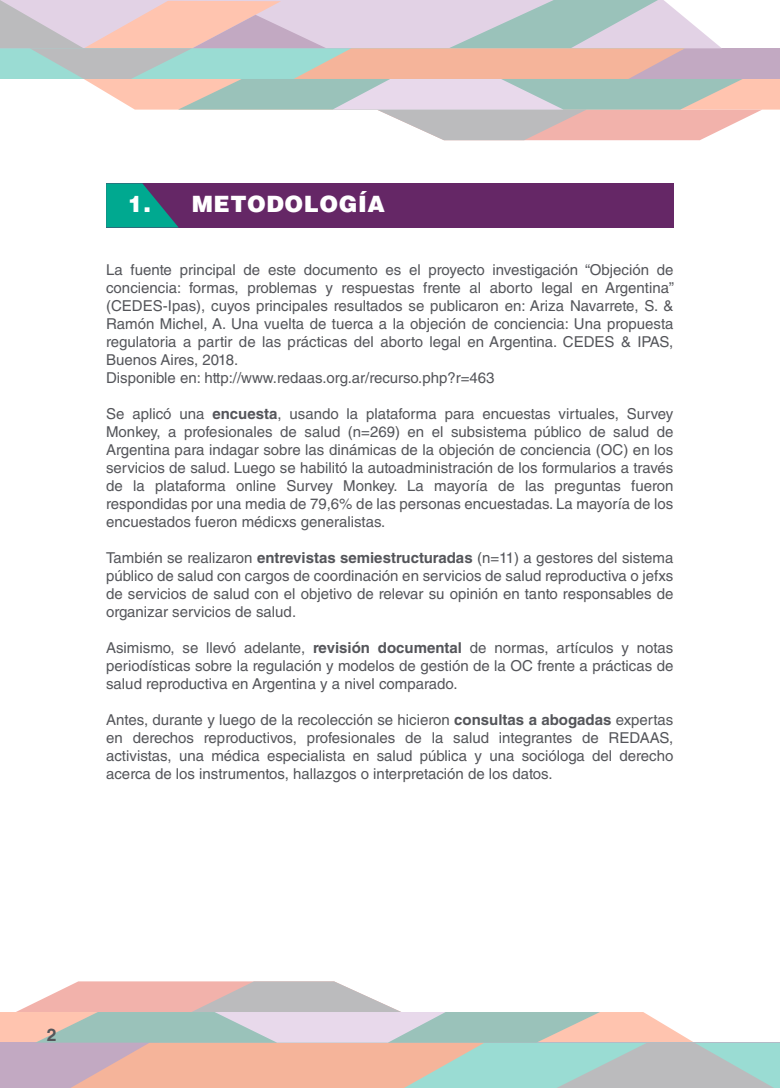
<style>
.page{position:relative;width:780px;height:1088px;background:#fff}
.page>*{position:absolute;margin:0;border:0;box-sizing:border-box;transform-origin:0 0}
.t1{font:900 22.5px "Helvetica LT Std";letter-spacing:.025em;color:#fff}
.t2{font:700 17.5px "Helvetica LT Std";color:#54555a}
.t3{font:15px/18px "Helvetica LT Std";color:#54555a;text-align:justify}
.s1{font-weight:700}
</style>
<div class="page">
<svg style="left:0;top:0;width:780px;height:140px"></svg>
<svg style="left:0;top:981px;width:780px;height:107px"></svg>
<div style="left:106px;top:183px;width:567px;height:45px;background:#652766"></div>
<svg style="left:106px;top:183px;width:73px;height:45px"></svg>
<h1 class="t1" style="left:128px;top:189px;width:258px">1. METODOLOGÍA</h1>
<p class="t3" style="left:106px;top:261px;width:569px;text-align:left">La fuente principal de este documento es el proyecto investigación “Objeción de conciencia: formas, problemas y respuestas frente al aborto legal en Argentina” (CEDES-Ipas), cuyos principales resultados se publicaron en: Ariza Navarrete, S. &amp; Ramón Michel, A. Una vuelta de tuerca a la objeción de conciencia: Una propuesta regulatoria a partir de las prácticas del aborto legal en Argentina. CEDES &amp; IPAS, Buenos Aires, 2018.<br>Disponible en: http://www.redaas.org.ar/recurso.php?r=463</p>
<p class="t3" style="left:106px;top:405px;width:568px">Se aplicó una <span class="s1">encuesta</span>, usando la plataforma para encuestas virtuales, Survey Monkey, a profesionales de salud (n=269) en el subsistema público de salud de Argentina para indagar sobre las dinámicas de la objeción de conciencia (OC) en los servicios de salud. Luego se habilitó la autoadministración de los formularios a través de la plataforma online Survey Monkey. La mayoría de las preguntas fueron respondidas por una media de 79,6% de las personas encuestadas. La mayoría de los encuestados fueron médicxs generalistas.</p>
<p class="t3" style="left:106px;top:549px;width:568px">También se realizaron <span class="s1">entrevistas semiestructuradas</span> (n=11) a gestores del sistema público de salud con cargos de coordinación en servicios de salud reproductiva o jefxs de servicios de salud con el objetivo de relevar su opinión en tanto responsables de organizar servicios de salud.</p>
<p class="t3" style="left:106px;top:639px;width:568px">Asimismo, se llevó adelante, <span class="s1">revisión documental</span> de normas, artículos y notas periodísticas sobre la regulación y modelos de gestión de la OC frente a prácticas de salud reproductiva en Argentina y a nivel comparado.</p>
<p class="t3" style="left:106px;top:711px;width:568px">Antes, durante y luego de la recolección se hicieron <span class="s1">consultas a abogadas</span> expertas en derechos reproductivos, profesionales de la salud integrantes de REDAAS, activistas, una médica especialista en salud pública y una socióloga del derecho acerca de los instrumentos, hallazgos o interpretación de los datos.</p>
<p class="t2" style="left:47px;top:1024px;width:11px">2</p>
</div>
